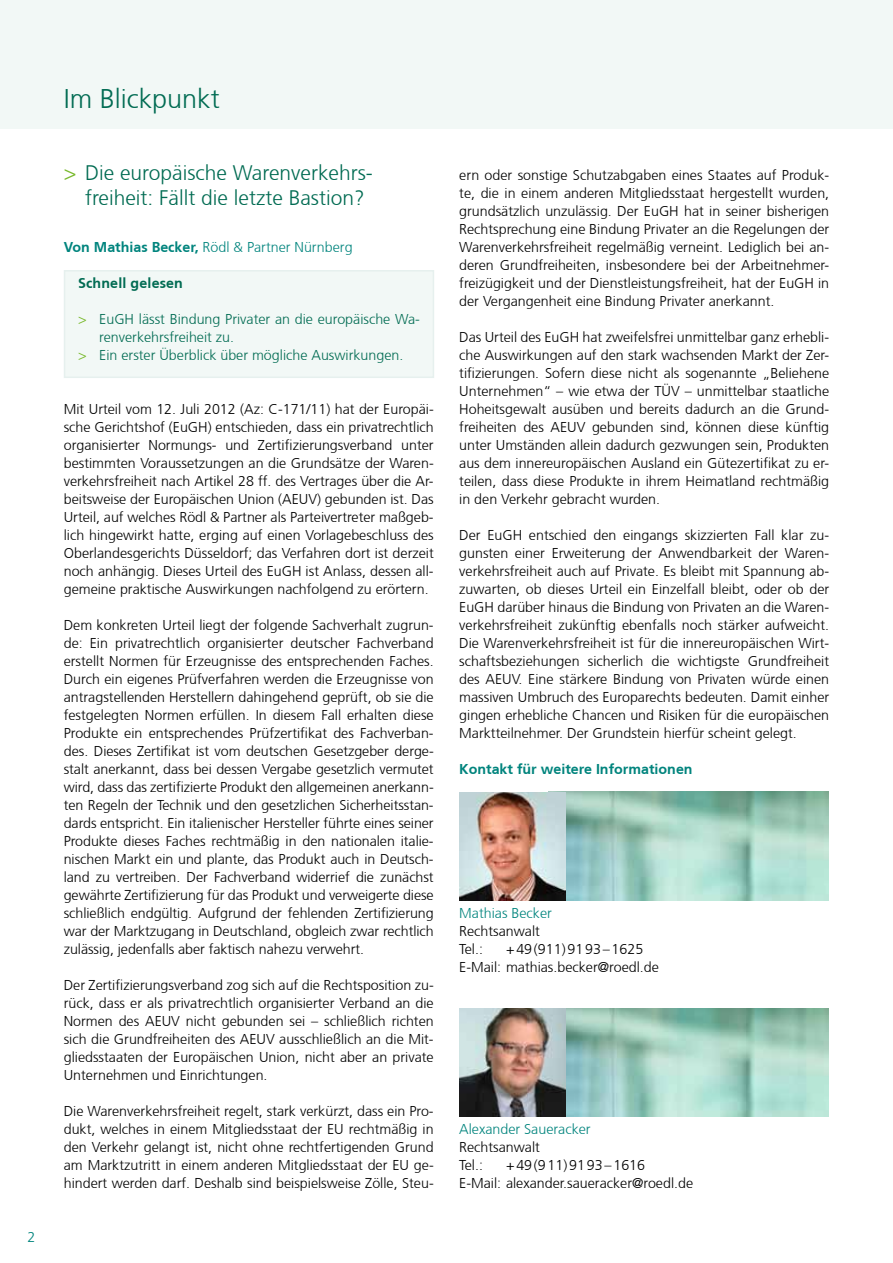
<style>
.page{position:relative;width:893px;height:1263px;background:#fff}
.page>*{position:absolute;margin:0;border:0;box-sizing:border-box;transform-origin:0 0}
.t1{font:300 27px "Frutiger CE";color:#006b52}
.t2{font:300 21px/25.2px "Frutiger CE";color:#006b52}
.t3{font:300 14.25px/18px "Frutiger CE";color:#000;text-align:justify}
.t4{font:300 14.25px "Frutiger CE";color:#006b52}
.t5{font:300 14.25px "Frutiger CE";color:#00847d}
.t6{font:700 14.25px "Frutiger CE";color:#00847d}
.t7{font:700 14.25px "Frutiger CE";letter-spacing:.01em;color:#006b52}
.s1{color:#76b828}
.s2{font-weight:700}
</style>
<div class="page">
<div style="left:65px;top:271px;width:368px;height:106px;background:#f2f8f6"></div>
<div style="left:64px;top:270px;width:370px;height:108px;border:2px solid #e6f0ee"></div>
<img style="left:566px;top:1008px;width:262px;height:108px">
<img style="left:460px;top:1008px;width:106px;height:108px">
<img style="left:565px;top:792px;width:263px;height:108px">
<img style="left:460px;top:792px;width:105px;height:108px">
<div style="left:0;top:0;width:893px;height:128px;background:#f2f8f6"></div>
<p class="t5" style="left:28px;top:1229px;width:9px">2</p>
<h1 class="t1" style="left:64px;top:83px;width:158px">Im Blickpunkt</h1>
<h2 class="t2" style="left:85px;top:160px;width:289px;text-indent:-21px"><span class="s1">&gt;</span> Die europäische Warenverkehrs&shy;freiheit: Fällt die letzte Bastion?</h2>
<p class="t5" style="left:64px;top:239px;width:290px"><span class="s2">Von Mathias Becker,</span> Rödl &amp; Partner Nürnberg</p>
<p class="t7" style="left:78px;top:275px;width:106px">Schnell gelesen</p>
<p class="t4" style="left:78px;top:311px;width:343px"><span class="s1">&gt;</span> EuGH lässt Bindung Privater an die europäische Wa-</p>
<p class="t4" style="left:99px;top:329px;width:136px">renverkehrsfreiheit zu.</p>
<p class="t4" style="left:78px;top:347px;width:327px"><span class="s1">&gt;</span> Ein erster Überblick über mögliche Auswirkungen.</p>
<p class="t3" style="left:64px;top:400px;width:371px">Mit Urteil vom 12. Juli 2012 (Az: C-171/11) hat der Europäi&shy;sche Gerichtshof (EuGH) entschieden, dass ein privatrechtlich organisierter Normungs- und Zertifizierungsverband unter bestimmten Voraussetzungen an die Grundsätze der Waren&shy;verkehrsfreiheit nach Artikel 28 ff. des Vertrages über die Ar&shy;beitsweise der Europäischen Union (AEUV) gebunden ist. Das Urteil, auf welches Rödl &amp; Partner als Parteivertreter maßgeb&shy;lich hingewirkt hatte, erging auf einen Vorlagebeschluss des Oberlandesgerichts Düsseldorf; das Verfahren dort ist derzeit noch anhängig. Dieses Urteil des EuGH ist Anlass, dessen all&shy;gemeine praktische Auswirkungen nachfolgend zu erörtern.</p>
<p class="t3" style="left:64px;top:616px;width:371px">Dem konkreten Urteil liegt der folgende Sachverhalt zugrun&shy;de: Ein privatrechtlich organisierter deutscher Fachverband erstellt Normen für Erzeugnisse des entsprechenden Faches.<br>Durch ein eigenes Prüfverfahren werden die Erzeugnisse von antragstellenden Herstellern dahingehend geprüft, ob sie die festgelegten Normen erfüllen. In diesem Fall erhalten diese Produkte ein entsprechendes Prüfzertifikat des Fachverban&shy;des. Dieses Zertifikat ist vom deutschen Gesetzgeber derge&shy;stalt anerkannt, dass bei dessen Vergabe gesetzlich vermutet wird, dass das zertifizierte Produkt den allgemeinen anerkann&shy;ten Regeln der Technik und den gesetzlichen Sicherheitsstan&shy;dards entspricht. Ein italienischer Hersteller führte eines seiner Produkte dieses Faches rechtmäßig in den nationalen italie&shy;nischen Markt ein und plante, das Produkt auch in Deutsch&shy;land zu vertreiben. Der Fachverband widerrief die zunächst gewährte Zertifizierung für das Produkt und verweigerte diese schließlich endgültig. Aufgrund der fehlenden Zertifizierung war der Marktzugang in Deutschland, obgleich zwar rechtlich zulässig, jedenfalls aber faktisch nahezu verwehrt.</p>
<p class="t3" style="left:64px;top:976px;width:371px">Der Zertifizierungsverband zog sich auf die Rechtsposition zu&shy;rück, dass er als privatrechtlich organisierter Verband an die Normen des AEUV nicht gebunden sei – schließlich richten sich die Grundfreiheiten des AEUV ausschließlich an die Mit&shy;gliedsstaaten der Europäischen Union, nicht aber an private Unternehmen und Einrichtungen.</p>
<p class="t3" style="left:64px;top:1102px;width:371px">Die Warenverkehrsfreiheit regelt, stark verkürzt, dass ein Pro&shy;dukt, welches in einem Mitgliedsstaat der EU rechtmäßig in den Verkehr gelangt ist, nicht ohne rechtfertigenden Grund am Marktzutritt in einem anderen Mitgliedsstaat der EU ge&shy;hindert werden darf. Deshalb sind beispielsweise Zölle, Steu-</p>
<p class="t3" style="left:459px;top:166px;width:371px">ern oder sonstige Schutzabgaben eines Staates auf Produk&shy;te, die in einem anderen Mitgliedsstaat hergestellt wurden, grundsätzlich unzulässig. Der EuGH hat in seiner bisherigen Rechtsprechung eine Bindung Privater an die Regelungen der Warenverkehrsfreiheit regelmäßig verneint. Lediglich bei an&shy;deren Grundfreiheiten, insbesondere bei der Arbeitnehmer&shy;freizügigkeit und der Dienstleistungsfreiheit, hat der EuGH in der Vergangenheit eine Bindung Privater anerkannt.</p>
<p class="t3" style="left:459px;top:328px;width:371px">Das Urteil des EuGH hat zweifelsfrei unmittelbar ganz erhebli&shy;che Auswirkungen auf den stark wachsenden Markt der Zer&shy;tifizierungen. Sofern diese nicht als sogenannte „Beliehene Unternehmen“ – wie etwa der TÜV – unmittelbar staatliche Hoheitsgewalt ausüben und bereits dadurch an die Grund&shy;freiheiten des AEUV gebunden sind, können diese künftig unter Umständen allein dadurch gezwungen sein, Produkten aus dem innereuropäischen Ausland ein Gütezertifikat zu er&shy;teilen, dass diese Produkte in ihrem Heimatland rechtmäßig in den Verkehr gebracht wurden.</p>
<p class="t3" style="left:459px;top:526px;width:371px">Der EuGH entschied den eingangs skizzierten Fall klar zu&shy;gunsten einer Erweiterung der Anwendbarkeit der Waren&shy;verkehrsfreiheit auch auf Private. Es bleibt mit Spannung ab&shy;zuwarten, ob dieses Urteil ein Einzelfall bleibt, oder ob der EuGH darüber hinaus die Bindung von Privaten an die Waren&shy;verkehrsfreiheit zukünftig ebenfalls noch stärker aufweicht.<br>Die Warenverkehrsfreiheit ist für die innereuropäischen Wirt&shy;schaftsbeziehungen sicherlich die wichtigste Grundfreiheit des AEUV. Eine stärkere Bindung von Privaten würde einen massiven Umbruch des Europarechts bedeuten. Damit einher gingen erhebliche Chancen und Risiken für die europäischen Marktteilnehmer. Der Grundstein hierfür scheint gelegt.</p>
<p class="t6" style="left:459px;top:761px;width:235px">Kontakt für weitere Informationen</p>
<p class="t5" style="left:459px;top:905px;width:94px">Mathias Becker</p>
<p class="t3" style="left:459px;top:922px;width:82px">Rechtsanwalt<br>Tel.:</p>
<p class="t3" style="left:459px;top:940px;width:201px;text-indent:47px">+49(911)9193–1625<br>E-Mail: mathias.becker@roedl.de</p>
<p class="t5" style="left:459px;top:1121px;width:133px">Alexander Saueracker</p>
<p class="t3" style="left:459px;top:1138px;width:82px">Rechtsanwalt<br>Tel.:</p>
<p class="t3" style="left:459px;top:1156px;width:235px;text-align:center">+49(911)9193–1616<br>E-Mail: alexander.saueracker@roedl.de</p>
</div>
